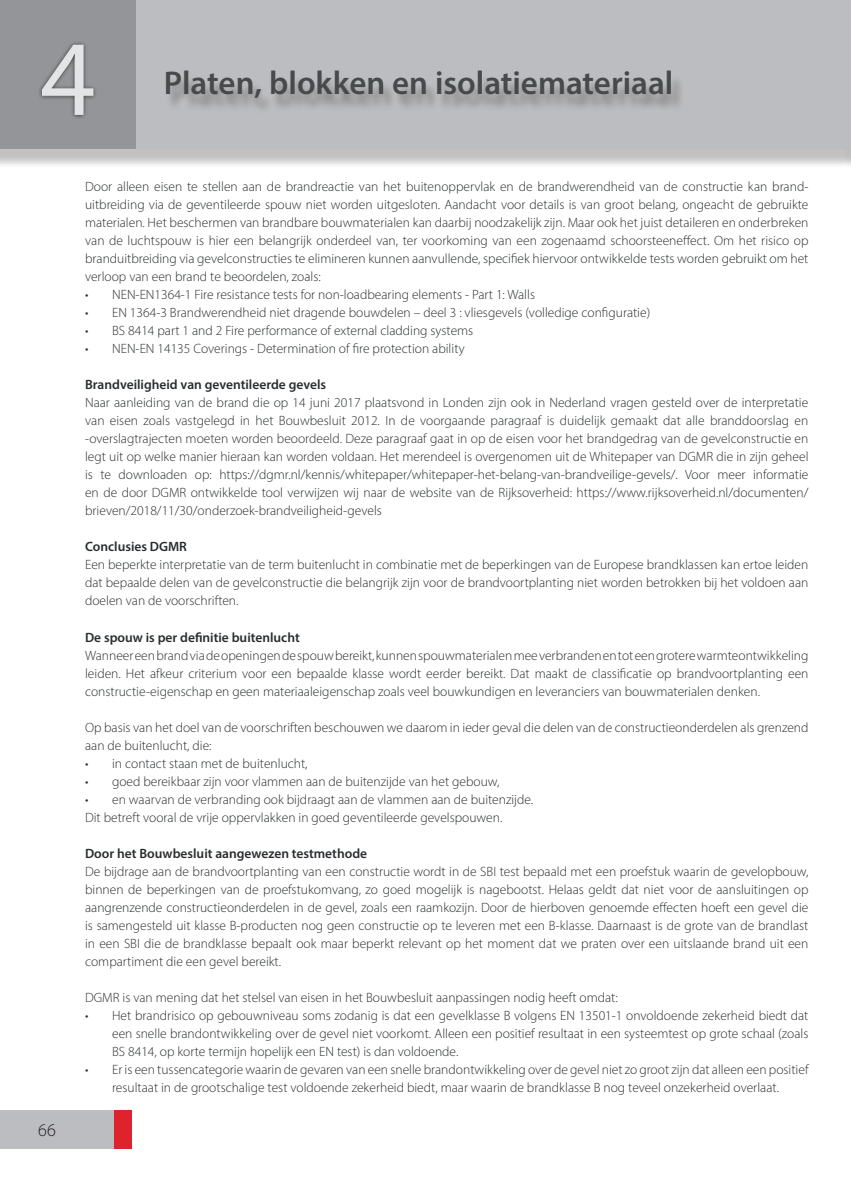
<style>
.page{position:relative;width:851px;height:1191px;background:#fff}
.page>*{position:absolute;margin:0;border:0;box-sizing:border-box;transform-origin:0 0}
.t1{font:108px "Myriad Pro";color:#fff}
.t2{font:600 33px "Myriad Pro";color:#464a4b}
.t3{font:300 18px "Myriad Pro";color:#231f20}
.t4{font:300 13.5px/18px "Myriad Pro";color:#282c2e;text-align:justify}
.t5{font:600 13.5px "Myriad Pro";color:#282c2e}
</style>
<div class="page">
<hr style="left:850px;top:0;width:1px;height:149px;background:#bcbdc0">
<div style="left:0;top:0;width:850px;height:169px;background:#231f20;opacity:.15"></div>
<div style="left:0;top:0;width:850px;height:149px;background:#bcbdc0"></div>
<div style="left:0;top:1110px;width:132px;height:38px;background:#bcbdc0"></div>
<div style="left:115px;top:1110px;width:17px;height:38px;background:#de232f"></div>
<div style="left:0;top:0;width:135px;height:149px;background:#939598"></div>
<svg style="left:39px;top:42px;width:57px;height:76px"></svg>
<div style="left:165px;top:74px;width:519px;height:41px;background:#231f20;opacity:.35"></div>
<h1 class="t1" style="left:40px;top:12px;width:57px">4</h1>
<h2 class="t2" style="left:164px;top:62px;width:511px">Platen, blokken en isolatiemateriaal</h2>
<h3 class="t3" style="left:38px;top:1119px;width:19px">66</h3>
<p class="t4" style="left:85px;top:178px;width:724px">Door alleen eisen te stellen aan de brandreactie van het buitenoppervlak en de brandwerendheid van de constructie kan brand&shy;uitbreiding via de geventileerde spouw niet worden uitgesloten. Aandacht voor details is van groot belang, ongeacht de gebruikte materialen. Het beschermen van brandbare bouwmaterialen kan daarbij noodzakelijk zijn. Maar ook het juist detaileren en onderbreken van de luchtspouw is hier een belangrijk onderdeel van, ter voorkoming van een zogenaamd schoorsteeneffect. Om het risico op branduitbreiding via gevelconstructies te elimineren kunnen aanvullende, specifiek hiervoor ontwikkelde tests worden gebruikt om het verloop van een brand te beoordelen, zoals:</p>
<p class="t4" style="left:85px;top:286px;width:451px">• NEN-EN1364-1 Fire resistance tests for non-loadbearing elements - Part 1: Walls</p>
<p class="t4" style="left:85px;top:304px;width:566px">• EN 1364-3 Brandwerendheid niet dragende bouwdelen – deel 3 : vliesgevels (volledige configuratie)</p>
<p class="t4" style="left:85px;top:322px;width:389px">• BS 8414 part 1 and 2 Fire performance of external cladding systems</p>
<p class="t4" style="left:85px;top:340px;width:381px">• NEN-EN 14135 Coverings - Determination of fire protection ability</p>
<p class="t5" style="left:85px;top:376px;width:242px">Brandveiligheid van geventileerde gevels</p>
<p class="t4" style="left:85px;top:394px;width:724px">Naar aanleiding van de brand die op 14 juni 2017 plaatsvond in Londen zijn ook in Nederland vragen gesteld over de interpretatie van eisen zoals vastgelegd in het Bouwbesluit 2012. In de voorgaande paragraaf is duidelijk gemaakt dat alle branddoorslag en -overslagtrajecten moeten worden beoordeeld. Deze paragraaf gaat in op de eisen voor het brandgedrag van de gevelconstructie en legt uit op welke manier hieraan kan worden voldaan. Het merendeel is overgenomen uit de Whitepaper van DGMR die in zijn geheel is te downloaden op: https://dgmr.nl/kennis/whitepaper/whitepaper-het-belang-van-brandveilige-gevels/. Voor meer informatie en de door DGMR ontwikkelde tool verwijzen wij naar de website van de Rijksoverheid: https://www.rijksoverheid.nl/documenten/ brieven/2018/11/30/onderzoek-brandveiligheid-gevels</p>
<p class="t5" style="left:85px;top:538px;width:103px">Conclusies DGMR</p>
<p class="t4" style="left:85px;top:556px;width:724px">Een beperkte interpretatie van de term buitenlucht in combinatie met de beperkingen van de Europese brandklassen kan ertoe leiden dat bepaalde delen van de gevelconstructie die belangrijk zijn voor de brandvoortplanting niet worden betrokken bij het voldoen aan doelen van de voorschriften.</p>
<p class="t5" style="left:85px;top:628px;width:216px">De spouw is per definitie buitenlucht</p>
<p class="t4" style="left:85px;top:646px;width:724px">Wanneer een brand via de openingen de spouw bereikt, kunnen spouwmaterialen mee verbranden en tot een grotere warmteontwikkeling leiden. Het afkeur criterium voor een bepaalde klasse wordt eerder bereikt. Dat maakt de classificatie op brandvoortplanting een constructie-eigenschap en geen materiaaleigenschap zoals veel bouwkundigen en leveranciers van bouwmaterialen denken.</p>
<p class="t4" style="left:85px;top:718px;width:724px">Op basis van het doel van de voorschriften beschouwen we daarom in ieder geval die delen van de constructieonderdelen als grenzend aan de buitenlucht, die:</p>
<p class="t4" style="left:85px;top:754px;width:224px">• in contact staan met de buitenlucht,</p>
<p class="t4" style="left:85px;top:772px;width:416px">• goed bereikbaar zijn voor vlammen aan de buitenzijde van het gebouw,</p>
<p class="t4" style="left:85px;top:790px;width:449px">• en waarvan de verbranding ook bijdraagt aan de vlammen aan de buitenzijde.<br>Dit betreft vooral de vrije oppervlakken in goed geventileerde gevelspouwen.</p>
<p class="t5" style="left:85px;top:844px;width:283px">Door het Bouwbesluit aangewezen testmethode</p>
<p class="t4" style="left:85px;top:862px;width:724px">De bijdrage aan de brandvoortplanting van een constructie wordt in de SBI test bepaald met een proefstuk waarin de gevelopbouw, binnen de beperkingen van de proefstukomvang, zo goed mogelijk is nagebootst. Helaas geldt dat niet voor de aansluitingen op aangrenzende constructieonderdelen in de gevel, zoals een raamkozijn. Door de hierboven genoemde effecten hoeft een gevel die is samengesteld uit klasse B-producten nog geen constructie op te leveren met een B-klasse. Daarnaast is de grote van de brandlast in een SBI die de brandklasse bepaalt ook maar beperkt relevant op het moment dat we praten over een uitslaande brand uit een compartiment die een gevel bereikt.</p>
<p class="t4" style="left:85px;top:988px;width:534px">DGMR is van mening dat het stelsel van eisen in het Bouwbesluit aanpassingen nodig heeft omdat:</p>
<p class="t4" style="left:112px;top:1006px;width:697px;text-indent:-27px">• Het brandrisico op gebouwniveau soms zodanig is dat een gevelklasse B volgens EN 13501-1 onvoldoende zekerheid biedt dat een snelle brandontwikkeling over de gevel niet voorkomt. Alleen een positief resultaat in een systeemtest op grote schaal (zoals BS 8414, op korte termijn hopelijk een EN test) is dan voldoende.</p>
<p class="t4" style="left:85px;top:1060px;width:724px;text-align:center">• Er is een tussencategorie waarin de gevaren van een snelle brandontwikkeling over de gevel niet zo groot zijn dat alleen een positief resultaat in de grootschalige test voldoende zekerheid biedt, maar waarin de brandklasse B nog teveel onzekerheid overlaat.</p>
</div>
